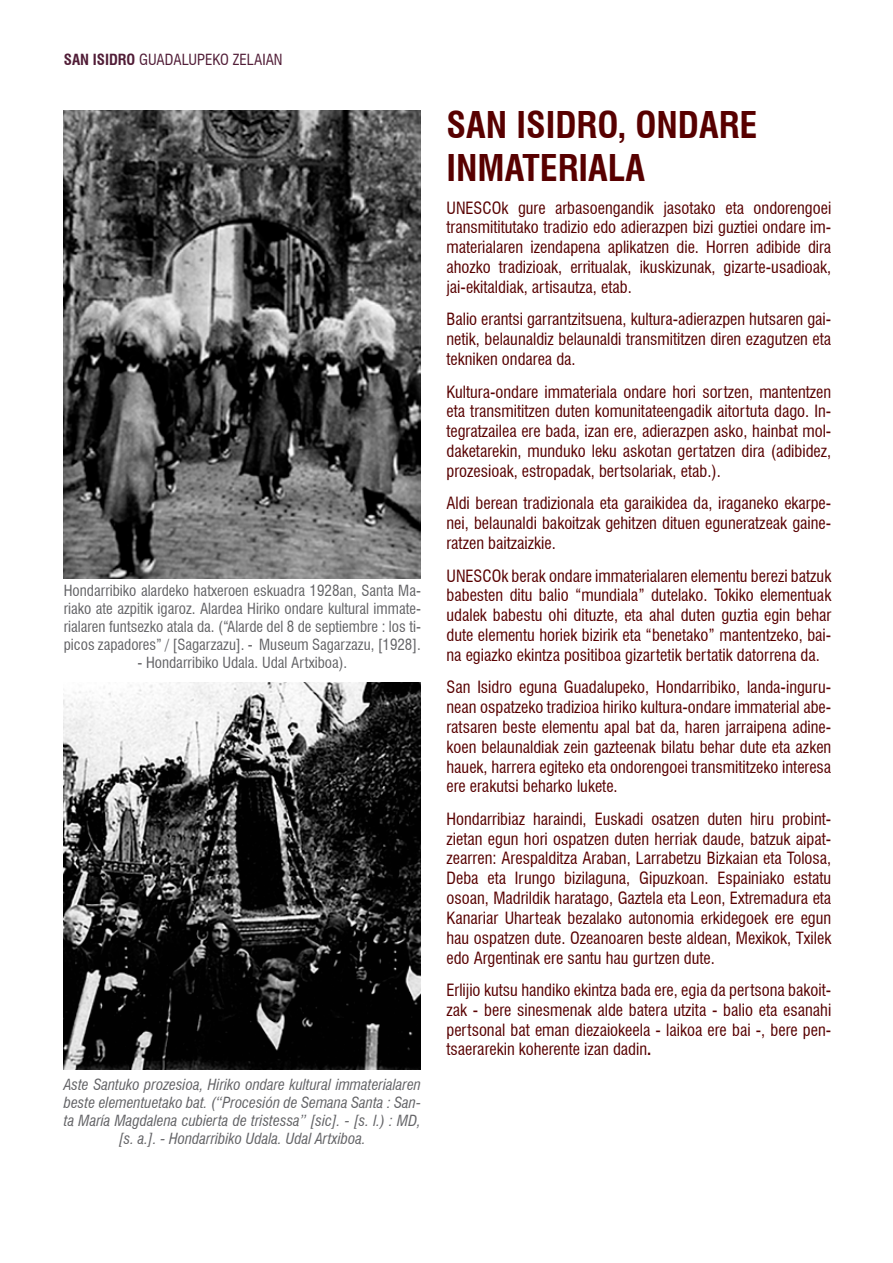
<style>
.page{position:relative;width:893px;height:1263px;background:#fff}
.page>*{position:absolute;margin:0;border:0;box-sizing:border-box;transform-origin:0 0}
.t1{font:700 condensed 36px/43.2px "Swiss 721 BT";color:#580000}
.t2{font:condensed 16.5px/19.8px "Swiss 721 BT";color:#580000;text-align:justify}
.t3{font:condensed 15px/18px "Swiss 721 BT";color:#636366;text-align:justify}
.t4{font:italic condensed 15px/18px "Swiss 721 BT";color:#636366;text-align:center}
.t5{font:condensed 15px "Swiss 721 BT";color:#511d37}
.s1{font-weight:700}
</style>
<div class="page">
<img style="left:64px;top:111px;width:357px;height:467px">
<img style="left:64px;top:682px;width:357px;height:387px">
<p class="t5" style="left:64px;top:51px;width:220px"><span class="s1">SAN ISIDRO</span> GUADALUPEKO ZELAIAN</p>
<p class="t3" style="left:64px;top:582px;width:359px">Hondarribiko alardeko hatxeroen eskuadra 1928an, Santa Ma&shy;riako ate azpitik igaroz. Alardea Hiriko ondare kultural immate&shy;rialaren funtsezko atala da. (“Alarde del 8 de septiembre : los ti&shy;picos zapadores” / [Sagarzazu]. - Museum Sagarzazu, [1928].</p>
<p class="t3" style="left:137px;top:654px;width:211px">- Hondarribiko Udala. Udal Artxiboa).</p>
<p class="t4" style="left:64px;top:1075px;width:359px">Aste Santuko prozesioa, Hiriko ondare kultural immaterialaren beste elementuetako bat. (“Procesión de Semana Santa : San&shy;ta María Magdalena cubierta de tristessa” [sic]. - [s. l.) : MD, [s. a.]. - Hondarribiko Udala. Udal Artxiboa.</p>
<h1 class="t1" style="left:446px;top:103px;width:312px">SAN ISIDRO, ONDARE<br>INMATERIALA</h1>
<p class="t2" style="left:446px;top:198px;width:386px">UNESCOk gure arbasoengandik jasotako eta ondorengoei transmititutako tradizio edo adierazpen bizi guztiei ondare im&shy;materialaren izendapena aplikatzen die. Horren adibide dira ahozko tradizioak, erritualak, ikuskizunak, gizarte-usadioak, jai-ekitaldiak, artisautza, etab.</p>
<p class="t2" style="left:446px;top:310px;width:386px">Balio erantsi garrantzitsuena, kultura-adierazpen hutsaren gai&shy;netik, belaunaldiz belaunaldi transmititzen diren ezagutzen eta tekniken ondarea da.</p>
<p class="t2" style="left:446px;top:382px;width:386px">Kultura-ondare immateriala ondare hori sortzen, mantentzen eta transmititzen duten komunitateengadik aitortuta dago. In&shy;tegratzailea ere bada, izan ere, adierazpen asko, hainbat mol&shy;daketarekin, munduko leku askotan gertatzen dira (adibidez, prozesioak, estropadak, bertsolariak, etab.).</p>
<p class="t2" style="left:446px;top:493px;width:386px">Aldi berean tradizionala eta garaikidea da, iraganeko ekarpe&shy;nei, belaunaldi bakoitzak gehitzen dituen eguneratzeak gaine&shy;ratzen baitzaizkie.</p>
<p class="t2" style="left:446px;top:566px;width:386px">UNESCOk berak ondare immaterialaren elementu berezi batzuk babesten ditu balio “mundiala” dutelako. Tokiko elementuak udalek babestu ohi dituzte, eta ahal duten guztia egin behar dute elementu horiek bizirik eta “benetako” mantentzeko, bai&shy;na egiazko ekintza positiboa gizartetik bertatik datorrena da.</p>
<p class="t2" style="left:446px;top:677px;width:386px">San Isidro eguna Guadalupeko, Hondarribiko, landa-inguru&shy;nean ospatzeko tradizioa hiriko kultura-ondare immaterial abe&shy;ratsaren beste elementu apal bat da, haren jarraipena adine&shy;koen belaunaldiak zein gazteenak bilatu behar dute eta azken hauek, harrera egiteko eta ondorengoei transmititzeko interesa ere erakutsi beharko lukete.</p>
<p class="t2" style="left:446px;top:809px;width:386px">Hondarribiaz haraindi, Euskadi osatzen duten hiru probint&shy;zietan egun hori ospatzen duten herriak daude, batzuk aipat&shy;zearren: Arespalditza Araban, Larrabetzu Bizkaian eta Tolosa, Deba eta Irungo bizilaguna, Gipuzkoan. Espainiako estatu osoan, Madrildik haratago, Gaztela eta Leon, Extremadura eta Kanariar Uharteak bezalako autonomia erkidegoek ere egun hau ospatzen dute. Ozeanoaren beste aldean, Mexikok, Txilek edo Argentinak ere santu hau gurtzen dute.</p>
<p class="t2" style="left:446px;top:980px;width:386px">Erlijio kutsu handiko ekintza bada ere, egia da pertsona bakoit&shy;zak - bere sinesmenak alde batera utzita - balio eta esanahi pertsonal bat eman diezaiokeela - laikoa ere bai -, bere pen&shy;tsaerarekin koherente izan dadin<span class="s1">.</span></p>
</div>
